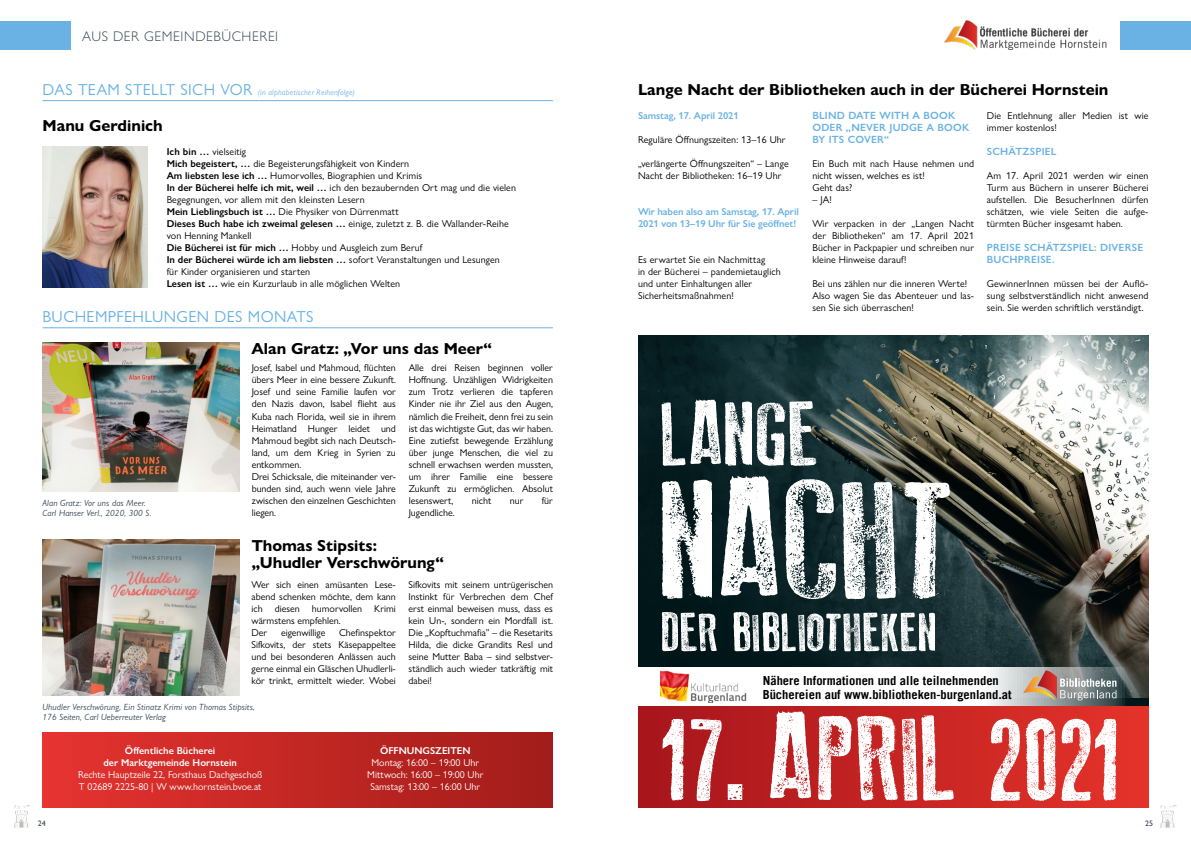
<style>
.page{position:relative;width:1191px;height:842px;background:#fff}
.page>*{position:absolute;margin:0;border:0;box-sizing:border-box;transform-origin:0 0}
.t1{font:166.4px "Old Press";color:#fff}
.t2{font:120.8px "Old Press";color:#fff}
.t3{font:89.7px "Old Press";color:#fff}
.t4{font:53.7px "Old Press";color:#fff}
.Kern_H2{font:700 16px/17px "Gill Sans Nova";color:#000}
.Kern_H1_-_Bücherei{font:16px "Gill Sans Nova";letter-spacing:.025em;color:#6ab2e3}
.t5{font:300 14px "Gill Sans Nova";letter-spacing:.04em;color:#384653}
.t6{font:700 12.5px/13.8px "Trade Gothic LT";color:#000}
.Kern_H3_-_Freizeit{font:600 10.5px/12px "Gill Sans Nova";letter-spacing:.02em;color:#6ab2e3}
.Kern_FT_ohne_Abstand{font:10px/12px "Gill Sans Nova";color:#000;text-align:justify}
.Kern_FT{font:10px/12px "Gill Sans Nova";letter-spacing:.01em;color:#000}
.Kern_Vorstellung_Büc{font:10px/12px "Gill Sans Nova";letter-spacing:.01em;color:#000}
.Sonstiges_Negativer{font:10px/12px "Gill Sans Nova";color:#fff;text-align:center}
.Kern_FT-2{font:600 10px/12px "Gill Sans Nova";letter-spacing:-.01em;color:#6ab2e3}
.Kern_Bildbeschreibun{font:italic 9px/10px "Gill Sans Nova";letter-spacing:.01em;color:#384653}
.Kern_H1_-_Bücherei-2{font:italic 8px "Gill Sans Nova";letter-spacing:.025em;color:#6ab2e3}
.t7{font:500 8px "Gill Sans Nova";color:#384653}
.s1{font-style:normal;font-size:16px}
.s2{font-weight:600}
</style>
<div class="page">
<div style="left:43px;top:732px;width:510px;height:75px;background:linear-gradient(to right,#e63330,#a11c19)"></div>
<hr style="left:43px;top:327px;width:510px;height:1px;background:#6ab2e3">
<img style="left:944px;top:21px;width:162px;height:29px">
<img style="left:43px;top:342px;width:196px;height:150px">
<img style="left:43px;top:540px;width:196px;height:156px">
<img style="left:43px;top:147px;width:104px;height:140px">
<hr style="left:43px;top:100px;width:510px;height:1px;background:#6ab2e3">
<img style="left:638px;top:335px;width:510px;height:332px">
<svg style="left:638px;top:667px;width:510px;height:40px"></svg>
<div style="left:638px;top:707px;width:510px;height:100px;background:linear-gradient(to right,#a6151c,#e4322a)"></div>
<svg style="left:1023px;top:670px;width:93px;height:30px;background:#a5968d"></svg>
<img style="left:660px;top:670px;width:86px;height:33px">
<svg style="left:1160px;top:805px;width:16px;height:23px"></svg>
<svg style="left:14px;top:805px;width:17px;height:23px"></svg>
<div style="left:1120px;top:21px;width:71px;height:29px;background:#6ab2e3"></div>
<div style="left:0;top:21px;width:71px;height:29px;background:#6ab2e3"></div>
<p class="t5" style="left:82px;top:27px;width:197px">AUS DER GEMEINDEBÜCHEREI</p>
<p class="Kern_H1_-_Bücherei-2" style="left:43px;top:87px;width:314px"><span class="s1">DAS TEAM STELLT SICH VOR</span> (in alphabetischer Reihenfolge)</p>
<p class="Kern_H2" style="left:43px;top:117px;width:122px">Manu Gerdinich</p>
<p class="Kern_Vorstellung_Büc" style="left:167px;top:146px;width:81px"><span class="s2">Ich bin …</span> vielseitig</p>
<p class="Kern_Vorstellung_Büc" style="left:167px;top:158px;width:244px"><span class="s2">Mich begeistert, …</span> die Begeisterungsfähigkeit von Kindern</p>
<p class="Kern_Vorstellung_Büc" style="left:167px;top:170px;width:257px"><span class="s2">Am liebsten lese ich …</span> Humorvolles, Biographien und Krimis</p>
<p class="Kern_Vorstellung_Büc" style="left:167px;top:182px;width:351px"><span class="s2">In der Bücherei helfe ich mit, weil …</span> ich den bezaubernden Ort mag und die vielen<br>Begegnungen, vor allem mit den kleinsten Lesern</p>
<p class="Kern_Vorstellung_Büc" style="left:167px;top:206px;width:233px"><span class="s2">Mein Lieblingsbuch ist …</span> Die Physiker von Dürrenmatt</p>
<p class="Kern_Vorstellung_Büc" style="left:167px;top:218px;width:343px"><span class="s2">Dieses Buch habe ich zweimal gelesen …</span> einige, zuletzt z. B. die Wallander-Reihe von Henning Mankell</p>
<p class="Kern_Vorstellung_Büc" style="left:167px;top:242px;width:257px"><span class="s2">Die Bücherei ist für mich …</span> Hobby und Ausgleich zum Beruf</p>
<p class="Kern_Vorstellung_Büc" style="left:167px;top:254px;width:335px"><span class="s2">In der Bücherei würde ich am liebsten …</span> sofort Veranstaltungen und Lesungen für Kinder organisieren und starten</p>
<p class="Kern_Vorstellung_Büc" style="left:167px;top:278px;width:235px"><span class="s2">Lesen ist …</span> wie ein Kurzurlaub in alle möglichen Welten</p>
<p class="Kern_H1_-_Bücherei" style="left:43px;top:307px;width:272px">BUCHEMPFEHLUNGEN DES MONATS</p>
<p class="Kern_Bildbeschreibun" style="left:43px;top:497px;width:110px">Alan Gratz: Vor uns das Meer.<br>Carl Hanser Verl., 2020, 300 S.</p>
<p class="Kern_H2" style="left:251px;top:340px;width:242px">Alan Gratz: „Vor uns das Meer“</p>
<p class="Kern_FT_ohne_Abstand" style="left:252px;top:362px;width:146px">Josef, Isabel und Mahmoud, flüchten übers Meer in eine bessere Zukunft.<br>Josef und seine Familie laufen vor den Nazis davon, Isabel flieht aus Kuba nach Florida, weil sie in ihrem Heimatland Hunger leidet und Mahmoud begibt sich nach Deutsch&shy;land, um dem Krieg in Syrien zu entkommen.</p>
<p class="Kern_FT_ohne_Abstand" style="left:252px;top:470px;width:146px">Drei Schicksale, die miteinander ver&shy;bunden sind, auch wenn viele Jahre zwischen den einzelnen Geschichten liegen.</p>
<p class="Kern_FT_ohne_Abstand" style="left:409px;top:362px;width:146px">Alle drei Reisen beginnen voller Hoffnung. Unzähligen Widrigkeiten zum Trotz verlieren die tapferen Kinder nie ihr Ziel aus den Augen, nämlich die Freiheit, denn frei zu sein ist das wichtigste Gut, das wir haben.</p>
<p class="Kern_FT_ohne_Abstand" style="left:409px;top:434px;width:146px">Eine zutiefst bewegende Erzählung über junge Menschen, die viel zu schnell erwachsen werden mussten, um ihrer Familie eine bessere Zukunft zu ermöglichen. Absolut lesenswert,</p>
<p class="Kern_FT_ohne_Abstand" style="left:472px;top:494px;width:21px">nicht</p>
<p class="Kern_FT_ohne_Abstand" style="left:510px;top:494px;width:15px">nur</p>
<p class="Kern_FT_ohne_Abstand" style="left:542px;top:494px;width:13px">für</p>
<p class="Kern_FT_ohne_Abstand" style="left:409px;top:506px;width:47px">Jugendliche.</p>
<p class="Kern_H2" style="left:252px;top:537px;width:194px">Thomas Stipsits: „Uhudler Verschwörung“</p>
<p class="Kern_FT_ohne_Abstand" style="left:251px;top:578px;width:146px">Wer sich einen amüsanten Lese&shy;abend schenken möchte, dem kann ich diesen humorvollen Krimi wärmstens empfehlen.</p>
<p class="Kern_FT_ohne_Abstand" style="left:251px;top:626px;width:17px">Der</p>
<p class="Kern_FT_ohne_Abstand" style="left:281px;top:626px;width:46px">eigenwillige</p>
<p class="Kern_FT_ohne_Abstand" style="left:251px;top:626px;width:146px;text-indent:88px">Chefinspektor Sifkovits, der stets Käsepappeltee und bei besonderen Anlässen auch gerne einmal ein Gläschen Uhudlerli&shy;kör trinkt, ermittelt wieder. Wobei</p>
<p class="Kern_FT_ohne_Abstand" style="left:408px;top:578px;width:146px">Sifkovits mit seinem untrügerischen Instinkt für Verbrechen dem Chef erst einmal beweisen muss, dass es kein Un-, sondern ein Mordfall ist.<br>Die „Kopftuchmafia” – die Resetarits Hilda, die dicke Grandits Resl und seine Mutter Baba – sind selbstver&shy;ständlich auch wieder tatkräftig mit dabei!</p>
<p class="Kern_Bildbeschreibun" style="left:43px;top:702px;width:214px">Uhudler Verschwörung, Ein Stinatz Krimi von Thomas Stipsits,<br>176 Seiten, Carl Ueberreuter Verlag</p>
<p class="Sonstiges_Negativer" style="left:78px;top:744px;width:186px"><span class="s2">Öffentliche Bücherei<br>der Marktgemeinde Hornstein<br></span>Rechte Hauptzeile 22, Forsthaus Dachgeschoß T 02689 2225-80 | W www.hornstein.bvoe.at</p>
<p class="Sonstiges_Negativer" style="left:367px;top:744px;width:118px"><span class="s2">ÖFFNUNGSZEITEN<br></span>Montag: 16:00 – 19:00 Uhr<br>Mittwoch: 16:00 – 19:00 Uhr<br>Samstag: 13:00 – 16:00 Uhr</p>
<p class="Kern_H2" style="left:638px;top:81px;width:472px">Lange Nacht der Bibliotheken auch in der Bücherei Hornstein</p>
<p class="Kern_FT-2" style="left:638px;top:109px;width:102px">Samstag, 17. April 2021</p>
<p class="Kern_FT_ohne_Abstand" style="left:638px;top:133px;width:149px">Reguläre Öffnungszeiten: 13–16 Uhr</p>
<p class="Kern_FT_ohne_Abstand" style="left:638px;top:158px;width:152px">„verlängerte Öffnungszeiten“ – Lange<br>Nacht der Bibliotheken: 16–19 Uhr</p>
<p class="Kern_FT-2" style="left:638px;top:206px;width:162px">Wir haben also am Samstag, 17. April<br>2021 von 13–19 Uhr für Sie geöffnet!</p>
<p class="Kern_FT" style="left:638px;top:254px;width:144px">Es erwartet Sie ein Nachmittag<br>in der Bücherei – pandemietauglich und unter Einhaltungen aller<br>Sicherheitsmaßnahmen!</p>
<p class="Kern_H3_-_Freizeit" style="left:812px;top:109px;width:158px">BLIND DATE WITH A BOOK<br>ODER „NEVER JUDGE A BOOK<br>BY ITS COVER“</p>
<p class="Kern_FT_ohne_Abstand" style="left:812px;top:158px;width:163px">Ein Buch mit nach Hause nehmen und nicht wissen, welches es ist!</p>
<p class="Kern_FT_ohne_Abstand" style="left:812px;top:182px;width:41px">Geht das?</p>
<p class="Kern_FT" style="left:812px;top:194px;width:21px">– JA!</p>
<p class="Kern_FT" style="left:812px;top:218px;width:163px;text-align:justify">Wir verpacken in der „Langen Nacht der Bibliotheken“ am 17. April 2021<br>Bücher in Packpapier und schreiben nur kleine Hinweise darauf!</p>
<p class="Kern_FT_ohne_Abstand" style="left:812px;top:278px;width:156px">Bei uns zählen nur die inneren Werte!</p>
<p class="Kern_FT" style="left:812px;top:290px;width:163px">Also wagen Sie das Abenteuer und las&shy;sen Sie sich überraschen!</p>
<p class="Kern_FT" style="left:986px;top:109px;width:163px">Die Entlehnung aller Medien ist wie immer kostenlos!</p>
<p class="Kern_H3_-_Freizeit" style="left:986px;top:145px;width:71px">SCHÄTZSPIEL</p>
<p class="Kern_FT" style="left:986px;top:170px;width:163px;text-align:justify">Am 17. April 2021 werden wir einen Turm aus Büchern in unserer Bücherei aufstellen. Die BesucherInnen dürfen schätzen, wie viele Seiten die aufge&shy;türmten Bücher insgesamt haben.</p>
<p class="Kern_H3_-_Freizeit" style="left:986px;top:242px;width:158px">PREISE SCHÄTZSPIEL: DIVERSE<br>BUCHPREISE.</p>
<p class="Kern_FT" style="left:986px;top:278px;width:163px;text-align:justify">GewinnerInnen müssen bei der Auflö&shy;sung selbstverständlich nicht anwesend sein. Sie werden schriftlich verständigt.</p>
<p class="t3" style="left:661px;top:384px;width:159px">LANGE</p>
<p class="t1" style="left:661px;top:447px;width:298px">NACHT</p>
<p class="t4" style="left:661px;top:602px;width:277px">DER BIBLIOTHEKEN</p>
<p class="t6" style="left:762px;top:674px;width:250px">Nähere Informationen und alle teilnehmenden<br>Büchereien auf www.bibliotheken-burgenland.at</p>
<p class="t2" style="left:662px;top:691px;width:457px">17.APRIL 2021</p>
<p class="t7" style="left:38px;top:818px;width:9px">24</p>
<p class="t7" style="left:1145px;top:818px;width:9px">25</p>
</div>
